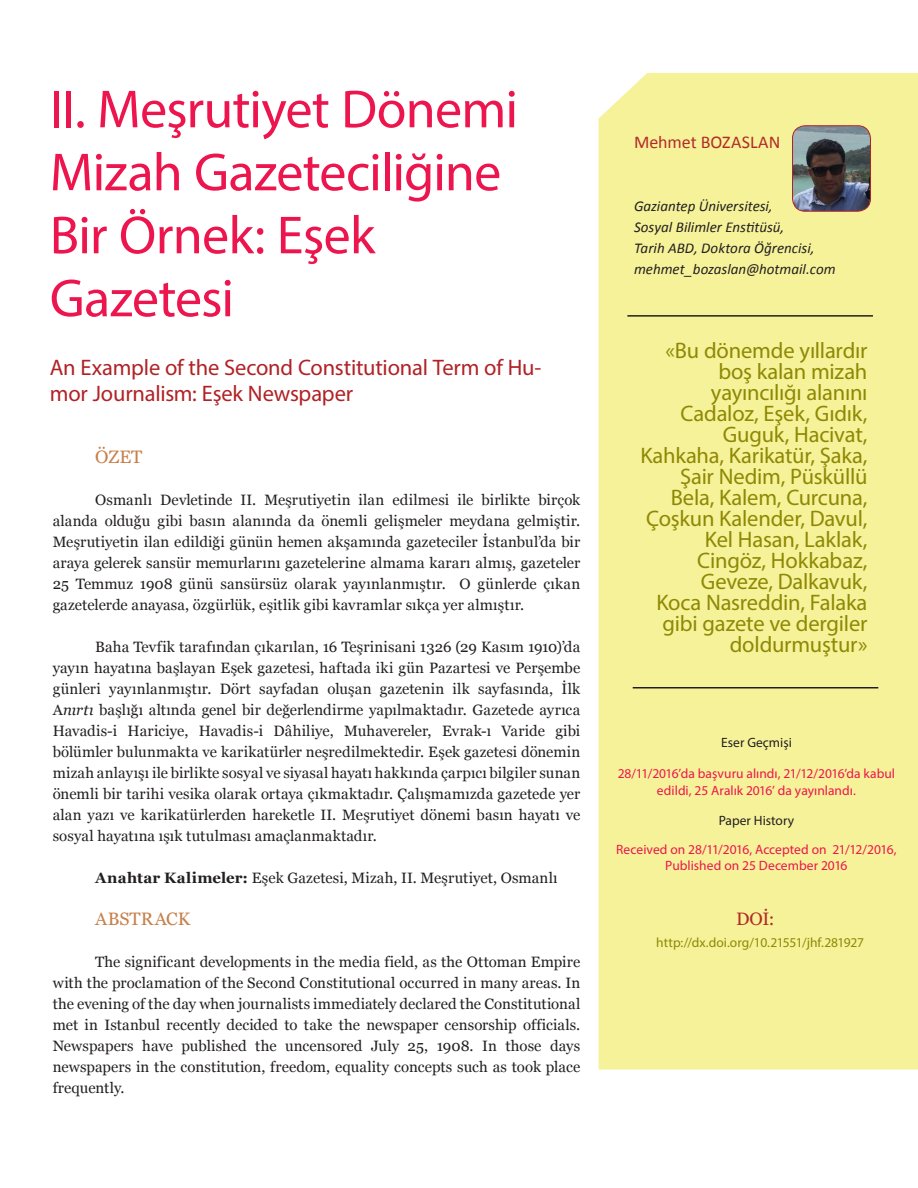
<style>
.page{position:relative;width:918px;height:1188px;background:#fff}
.page>*{position:absolute;margin:0;border:0;box-sizing:border-box;transform-origin:0 0}
.Red_title{font:54px/63px "Myriad Pro";letter-spacing:-.015em;color:#ed154d}
.Quote_Green{font:22.5px/21px "Myriad Pro";letter-spacing:-.01em;color:#8e8905;text-align:right}
.Red_header{font:22.5px/25.5px "Myriad Pro";letter-spacing:-.01em;color:#b12227}
.Sidebar_intro{font:18px "Calibri";letter-spacing:-.005em;color:#b22b29}
.Body_text_normal{font:18px "Georgia";color:#c6804c}
.Brown_subtitle{font:18px "Georgia";color:#b22b29}
.Body_text_normal-2{font:15px/21px "Georgia";letter-spacing:.01em;color:#231f20;text-align:justify}
.Sidebar_intro-2{font:italic 15px/21px "Calibri";color:#231f20}
.Magzine_info{font:13.5px/16.2px "Myriad Pro";color:#ed154d;text-align:center}
.Magzine_info-2{font:13.5px "Myriad Pro";letter-spacing:-.005em;color:#8e8905}
.Table_text{font:13.5px "Myriad Pro";color:#231f20}
.s1{font-style:italic}
.s2{font-weight:700}
</style>
<div class="page">
<div style="left:599px;top:73px;width:319px;height:997px;background:#f6f299"></div>
<hr style="left:633px;top:687px;width:245px;height:2px;background:#231f20">
<hr style="left:627px;top:315px;width:246px;height:2px;background:#231f20">
<img style="left:793px;top:126px;width:77px;height:85px">
<div style="left:792px;top:125px;width:79px;height:87px;border:1px solid #b12227;border-radius:13px"></div>
<p class="Red_title" style="left:50px;top:77px;width:470px">II. Meşrutiyet Dönemi<br>Mizah Gazeteciliğine<br>Bir Örnek: Eşek<br>Gazetesi</p>
<p class="Red_header" style="left:50px;top:354px;width:493px">An Example of the Second Constitutional Term of Hu&shy;mor Journalism: Eşek Newspaper</p>
<p class="Body_text_normal" style="left:95px;top:446px;width:49px">ÖZET</p>
<p class="Body_text_normal-2" style="left:53px;top:490px;width:529px;text-indent:43px">Osmanlı Devletinde II. Meşrutiyetin ilan edilmesi ile birlikte birçok alanda olduğu gibi basın alanında da önemli gelişmeler meydana gelmiştir.<br>Meşrutiyetin ilan edildiği günün hemen akşamında gazeteciler İstanbul’da bir araya gelerek sansür memurlarını gazetelerine almama kararı almış, gazeteler 25 Temmuz 1908 günü sansürsüz olarak yayınlanmıştır. O günlerde çıkan gazetelerde anayasa, özgürlük, eşitlik gibi kavramlar sıkça yer almıştır.</p>
<p class="Body_text_normal-2" style="left:53px;top:637px;width:529px;text-indent:43px">Baha Tevfik tarafından çıkarılan, 16 Teşrinisani 1326 (29 Kasım 1910)’da yayın hayatına başlayan Eşek gazetesi, haftada iki gün Pazartesi ve Perşembe günleri yayınlanmıştır. Dört sayfadan oluşan gazetenin ilk sayfasında, İlk A<span class="s1">nırtı</span> başlığı altında genel bir değerlendirme yapılmaktadır. Gazetede ayrıca Havadis-i Hariciye, Havadis-i Dâhiliye, Muhavereler, Evrak-ı Varide gibi bölümler bulunmakta ve karikatürler neşredilmektedir. Eşek gazetesi dönemin mizah anlayışı ile birlikte sosyal ve siyasal hayatı hakkında çarpıcı bilgiler sunan önemli bir tarihi vesika olarak ortaya çıkmaktadır. Çalışmamızda gazetede yer alan yazı ve karikatürlerden hareketle II. Meşrutiyet dönemi basın hayatı ve sosyal hayatına ışık tutulması amaçlanmaktadır.</p>
<p class="Body_text_normal-2" style="left:95px;top:868px;width:464px"><span class="s2">Anahtar Kalimeler:</span> Eşek Gazetesi, Mizah, II. Meşrutiyet, Osmanlı</p>
<p class="Body_text_normal" style="left:95px;top:908px;width:96px">ABSTRACK</p>
<p class="Body_text_normal-2" style="left:53px;top:952px;width:529px;text-indent:43px">The significant developments in the media field, as the Ottoman Empire with the proclamation of the Second Constitutional occurred in many areas. In the evening of the day when journalists immediately declared the Constitutional met in Istanbul recently decided to take the newspaper censorship officials.<br>Newspapers have published the uncensored July 25, 1908. In those days newspapers in the constitution, freedom, equality concepts such as took place frequently.</p>
<p class="Sidebar_intro" style="left:634px;top:131px;width:148px">Mehmet BOZASLAN</p>
<p class="Sidebar_intro-2" style="left:634px;top:195px;width:182px">Gaziantep Üniversitesi,<br>Sosyal Bilimler Enstitüsü,<br>Tarih ABD, Doktora Öğrencisi,</p>
<p class="Sidebar_intro-2" style="left:634px;top:258px;width:203px">mehmet_bozaslan@hotmail.com</p>
<p class="Quote_Green" style="left:640px;top:340px;width:229px">«Bu dönemde yıllardır boş kalan mizah yayıncılığı alanını<br>Cadaloz, Eşek, Gıdık,<br>Guguk, Hacivat,<br>Kahkaha, Karikatür, Şaka,<br>Şair Nedim, Püsküllü<br>Bela, Kalem, Curcuna,<br>Çoşkun Kalender, Davul,<br>Kel Hasan, Laklak,<br>Cingöz, Hokkabaz,<br>Geveze, Dalkavuk,<br>Koca Nasreddin, Falaka gibi gazete ve dergiler doldurmuştur»</p>
<p class="Table_text" style="left:721px;top:734px;width:72px">Eser Geçmişi</p>
<p class="Magzine_info" style="left:618px;top:766px;width:279px">28/11/2016’da başvuru alındı, 21/12/2016’da kabul edildi, 25 Aralık 2016’ da yayınlandı.</p>
<p class="Table_text" style="left:719px;top:812px;width:77px">Paper History</p>
<p class="Magzine_info" style="left:616px;top:841px;width:282px">Received on 28/11/2016, Accepted on 21/12/2016,</p>
<p class="Magzine_info" style="left:665px;top:857px;width:184px">Published on 25 December 2016</p>
<p class="Brown_subtitle" style="left:736px;top:908px;width:40px">DOİ:</p>
<p class="Magzine_info-2" style="left:656px;top:934px;width:209px">http://dx.doi.org/10.21551/jhf.281927</p>
</div>
